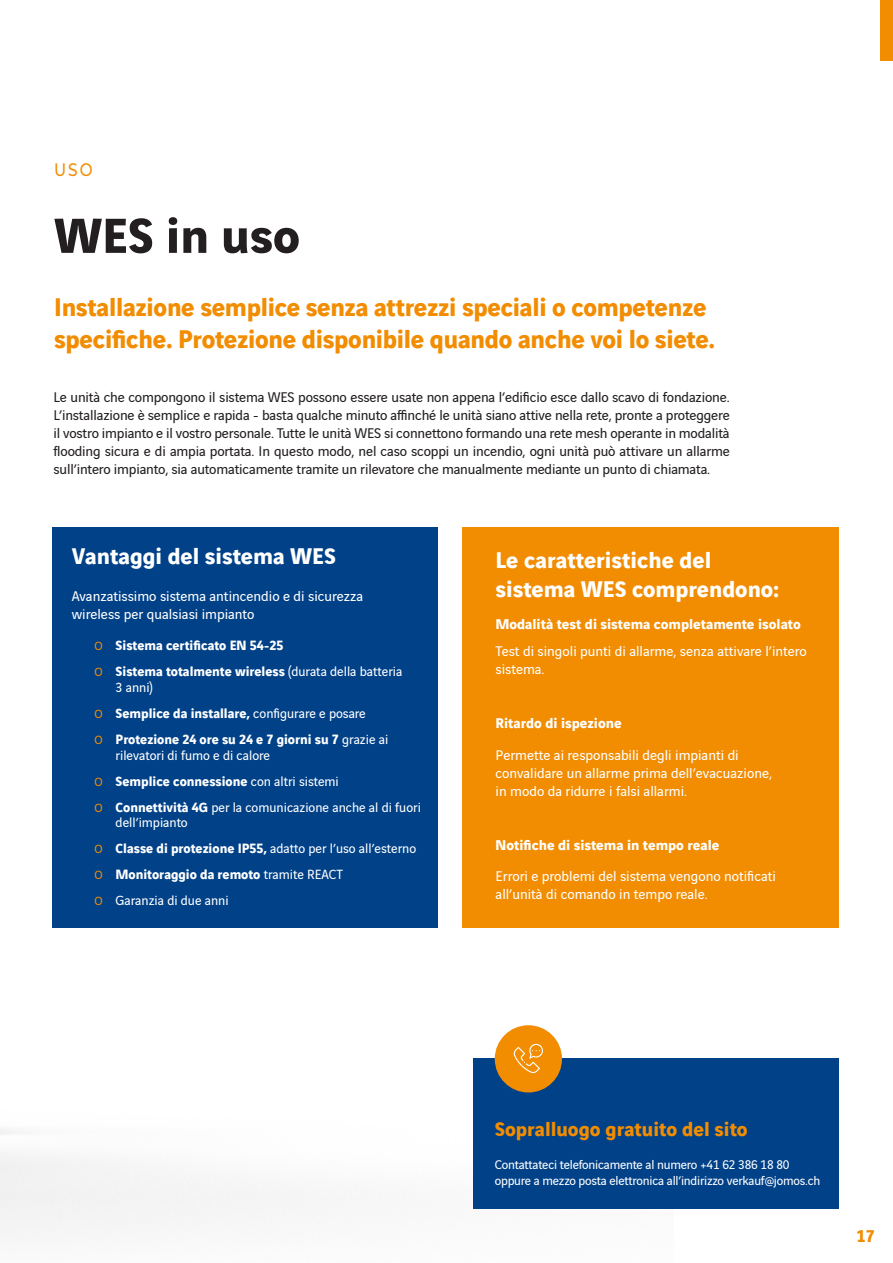
<style>
.page{position:relative;width:893px;height:1263px;background:#fff}
.page>*{position:absolute;margin:0;border:0;box-sizing:border-box;transform-origin:0 0}
.t1{font:700 52.5px "Vinci Sans";color:#231f20}
.t2{font:700 27px/32.4px "Vinci Sans";letter-spacing:-.01em;color:#f28c00}
.t3{font:700 24px/28.8px "Vinci Sans";color:#fff}
.t4{font:700 21px "Vinci Sans";color:#f28c00}
.t5{font:500 18px "Montserrat";color:#f28c00;scale:.85 1}
.t6{font:700 18px "Vinci Sans";color:#f28c00}
.Body{font:15px/18px "Vinci Sans";letter-spacing:-.01em;color:#231f20;text-align:justify}
.Body-2{font:15px/18px "Vinci Sans";color:#fff}
.Body-3{font:700 15px "Vinci Sans";color:#fff}
.t7{font:14.25px/15.8px "Vinci Sans";color:#fff}
.t8{font:700 14.25px "Vinci Sans";color:#fff}
.Body-4{font:13.5px/16.2px "Vinci Sans";letter-spacing:-.015em;color:#fff}
.s1{font-weight:400;font-size:12.75px;color:#f28c00}
.s2{font-size:12.75px;color:#f28c00}
.s3{font-weight:700}
.s4{font-weight:400}
</style>
<div class="page">
<div style="left:880px;top:0;width:13px;height:60px;background:#f28c00"></div>
<img style="left:0;top:527px;width:673px;height:710px">
<div style="left:53px;top:527px;width:385px;height:400px;background:#004188"></div>
<div style="left:463px;top:528px;width:376px;height:400px;background:#f28c00"></div>
<div style="left:473px;top:1059px;width:366px;height:150px;background:#004188"></div>
<div style="left:495px;top:1025px;width:67px;height:67px;background:#f28c00;border-radius:50%"></div>
<svg style="left:513px;top:1044px;width:30px;height:29px"></svg>
<h1 class="t5" style="left:54px;top:157px;width:47px">USO</h1>
<h1 class="t1" style="left:54px;top:194px;width:248px">WES in uso</h1>
<h2 class="t2" style="left:54px;top:288px;width:663px">Installazione semplice senza attrezzi speciali o competenze specifiche. Protezione disponibile quando anche voi lo siete.</h2>
<p class="Body" style="left:54px;top:387px;width:678px">Le unità che compongono il sistema WES possono essere usate non appena l’edificio esce dallo scavo di fondazione.<br>L’installazione è semplice e rapida - basta qualche minuto affinché le unità siano attive nella rete, pronte a proteggere il vostro impianto e il vostro personale. Tutte le unità WES si connettono formando una rete mesh operante in modalità flooding sicura e di ampia portata. In questo modo, nel caso scoppi un incendio, ogni unità può attivare un allarme sull’intero impianto, sia automaticamente tramite un rilevatore che manualmente mediante un punto di chiamata.</p>
<h2 class="t3" style="left:72px;top:540px;width:266px">Vantaggi del sistema WES</h2>
<p class="Body-2" style="left:72px;top:585px;width:293px">Avanzatissimo sistema antincendio e di sicurezza wireless per qualsiasi impianto</p>
<p class="t8" style="left:94px;top:634px;width:191px"><span class="s1">O</span> Sistema certificato EN 54-25</p>
<p class="t7" style="left:116px;top:662px;width:288px;text-indent:-21px"><span class="s2">O</span> <span class="s3">Sistema totalmente wireless</span> (durata della batteria<br>3 anni)</p>
<p class="t8" style="left:94px;top:702px;width:273px"><span class="s1">O</span> Semplice da installare, <span class="s4">configurare e posare</span></p>
<p class="t7" style="left:116px;top:730px;width:274px;text-indent:-21px"><span class="s2">O</span> <span class="s3">Protezione 24 ore su 24 e 7 giorni su 7</span> grazie ai rilevatori di fumo e di calore</p>
<p class="t8" style="left:94px;top:770px;width:246px"><span class="s1">O</span> Semplice connessione <span class="s4">con altri sistemi</span></p>
<p class="t7" style="left:116px;top:798px;width:307px;text-indent:-21px"><span class="s2">O</span> <span class="s3">Connettività 4G</span> per la comunicazione anche al di fuori dell’impianto</p>
<p class="t7" style="left:94px;top:839px;width:323px"><span class="s2">O</span> <span class="s3">Classe di protezione IP55,</span> adatto per l’uso all’esterno</p>
<p class="t8" style="left:94px;top:863px;width:250px"><span class="s1">O</span> Monitoraggio da remoto <span class="s4">tramite REACT</span></p>
<p class="t7" style="left:94px;top:891px;width:136px"><span class="s2">O</span> Garanzia di due anni</p>
<p class="t3" style="left:496px;top:543px;width:285px">Le caratteristiche del sistema WES comprendono:</p>
<p class="Body-3" style="left:496px;top:612px;width:307px">Modalità test di sistema completamente isolato</p>
<p class="Body-2" style="left:496px;top:641px;width:313px">Test di singoli punti di allarme, senza attivare l’intero sistema.</p>
<p class="Body-3" style="left:496px;top:711px;width:128px">Ritardo di ispezione</p>
<p class="Body-2" style="left:496px;top:744px;width:278px">Permette ai responsabili degli impianti di convalidare un allarme prima dell’evacuazione, in modo da ridurre i falsi allarmi.</p>
<p class="Body-3" style="left:496px;top:833px;width:225px">Notifiche di sistema in tempo reale</p>
<p class="Body-2" style="left:496px;top:866px;width:282px">Errori e problemi del sistema vengono notificati all’unità di comando in tempo reale.</p>
<h2 class="t4" style="left:495px;top:1112px;width:254px">Sopralluogo gratuito del sito</h2>
<p class="Body-4" style="left:495px;top:1155px;width:327px">Contattateci telefonicamente al numero +41 62 386 18 80 oppure a mezzo posta elettronica all’indirizzo verkauf@jomos.ch</p>
<p class="t6" style="left:857px;top:1222px;width:19px">17</p>
</div>
